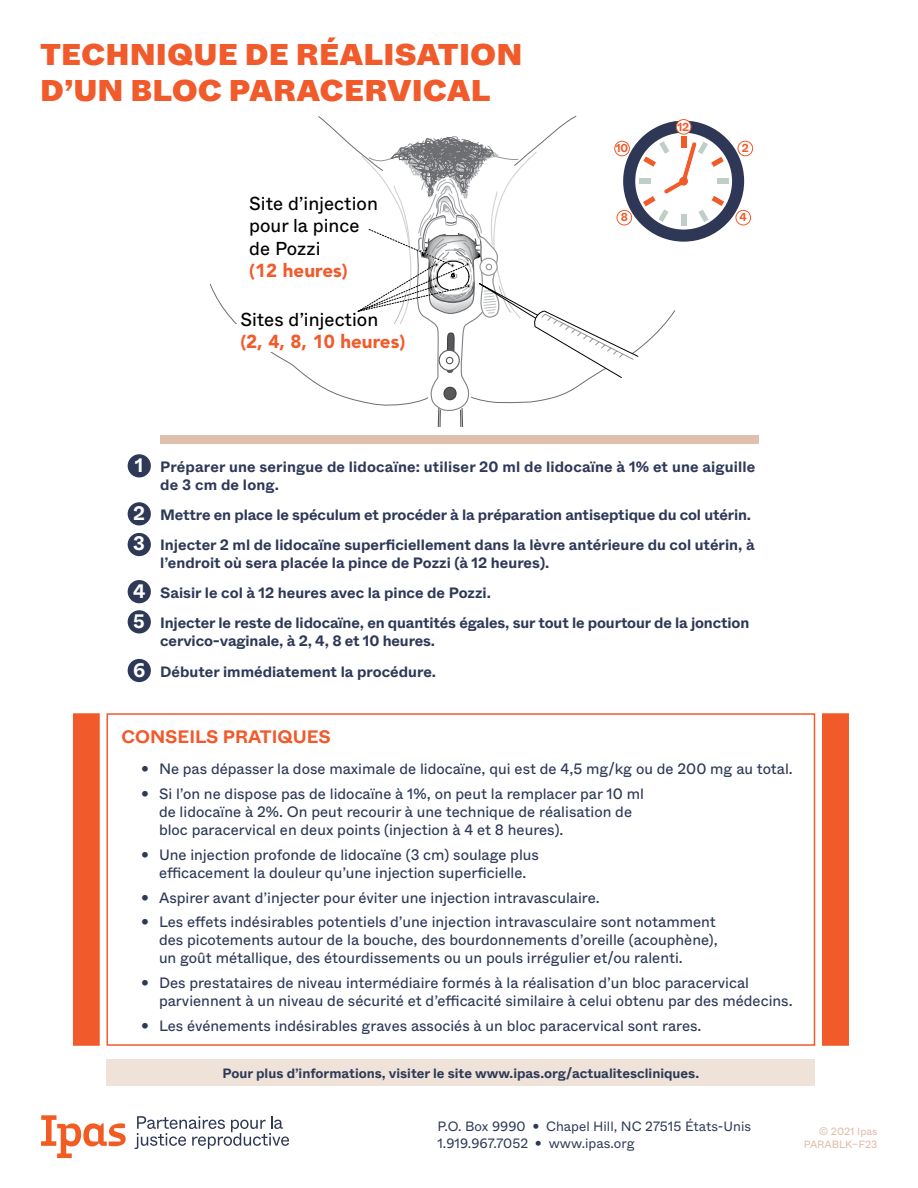
<style>
.page{position:relative;width:918px;height:1188px;background:#fff}
.page>*{position:absolute;margin:0;border:0;box-sizing:border-box;transform-origin:0 0}
.Title_2023{font:900 30px/36px "ABC Whyte";letter-spacing:.025em;color:#f15a2a}
.t1{font:18.75px/22.5px "ABC Whyte";color:#000}
.tips_header{font:700 18px "ABC Whyte";color:#f15a2a}
.tips_2023{font:15px/18px "ABC Whyte";color:#2e3957}
.numbered_steps_2023{font:700 15px/18px "ABC Whyte";color:#2e3957}
.more_info{font:700 13.5px "ABC Whyte";color:#2e3957}
.ipas_info_2023{font:13.5px "ABC Whyte";color:#2e3957}
.t2{font:700 11.55px "ABC Whyte";color:#f15a29}
.cat__2023{font:10.5px "ABC Whyte";color:#dfc0ac}
.s1{font-family:"Avenir LT Std";font-weight:900;color:#f15b2b}
.s2{font-size:19.5px;color:#fff}
</style>
<div class="page">
<div style="left:128px;top:659px;width:23px;height:23px;background:#2e3957;border-radius:50%"></div>
<div style="left:128px;top:610px;width:23px;height:23px;background:#2e3957;border-radius:50%"></div>
<div style="left:128px;top:580px;width:23px;height:23px;background:#2e3957;border-radius:50%"></div>
<div style="left:128px;top:533px;width:23px;height:23px;background:#2e3957;border-radius:50%"></div>
<div style="left:128px;top:502px;width:23px;height:23px;background:#2e3957;border-radius:50%"></div>
<div style="left:128px;top:454px;width:23px;height:23px;background:#2e3957;border-radius:50%"></div>
<div style="left:160px;top:435px;width:598px;height:9px;background:#dfc0ac"></div>
<div style="left:738px;top:141px;width:15px;height:15px;border:1px solid #f15a29;border-radius:50%"></div>
<div style="left:735px;top:210px;width:16px;height:15px;border:1px solid #f15a29;border-radius:50%"></div>
<svg style="left:317px;top:115px;width:427px;height:312px"></svg>
<div style="left:679px;top:177px;width:9px;height:9px;background:#f15a29;border-radius:50%"></div>
<svg style="left:41px;top:1115px;width:85px;height:43px"></svg>
<svg style="left:135px;top:1116px;width:154px;height:33px"></svg>
<div style="left:106px;top:713px;width:709px;height:333px;border:2px solid #f15a2a"></div>
<div style="left:73px;top:713px;width:27px;height:333px;background:#f15a2a;border:2px solid #f15a2a"></div>
<div style="left:822px;top:713px;width:27px;height:333px;background:#f15a2a"></div>
<div style="left:106px;top:1059px;width:709px;height:27px;background:#efe2d8"></div>
<p class="Title_2023" style="left:40px;top:37px;width:483px">TECHNIQUE DE RÉALISATION<br>D’UN BLOC PARACERVICAL</p>
<p class="t1" style="left:249px;top:192px;width:130px">Site d’injection pour la pince de Pozzi<br><span class="s1">(12 heures)</span></p>
<p class="t1" style="left:240px;top:308px;width:166px">Sites d’injection <span class="s1">(2, 4, 8, 10 heures)</span></p>
<p class="t2" style="left:616px;top:141px;width:14px">10</p>
<p class="t2" style="left:677px;top:119px;width:13px">12</p>
<p class="t2" style="left:742px;top:141px;width:9px">2</p>
<p class="t2" style="left:621px;top:210px;width:9px">8</p>
<p class="t2" style="left:740px;top:210px;width:9px">4</p>
<p class="numbered_steps_2023" style="left:160px;top:458px;width:597px;text-indent:-25px"><span class="s2">1</span> Préparer une seringue de lidocaïne: utiliser 20 ml de lidocaïne à 1% et une aiguille de 3 cm de long.</p>
<p class="numbered_steps_2023" style="left:133px;top:506px;width:619px"><span class="s2">2</span> Mettre en place le spéculum et procéder à la préparation antiseptique du col utérin.</p>
<p class="numbered_steps_2023" style="left:160px;top:536px;width:596px;text-indent:-27px"><span class="s2">3</span> Injecter 2 ml de lidocaïne superficiellement dans la lèvre antérieure du col utérin, à l’endroit où sera placée la pince de Pozzi (à 12 heures).</p>
<p class="numbered_steps_2023" style="left:133px;top:584px;width:359px"><span class="s2">4</span> Saisir le col à 12 heures avec la pince de Pozzi.</p>
<p class="numbered_steps_2023" style="left:160px;top:614px;width:591px;text-indent:-27px"><span class="s2">5</span> Injecter le reste de lidocaïne, en quantités égales, sur tout le pourtour de la jonction cervico-vaginale, à 2, 4, 8 et 10 heures.</p>
<p class="numbered_steps_2023" style="left:133px;top:663px;width:304px"><span class="s2">6</span> Débuter immédiatement la procédure.</p>
<p class="tips_header" style="left:122px;top:725px;width:211px">CONSEILS PRATIQUES</p>
<p class="tips_2023" style="left:141px;top:760px;width:653px">• Ne pas dépasser la dose maximale de lidocaïne, qui est de 4,5 mg/kg ou de 200 mg au total.</p>
<p class="tips_2023" style="left:159px;top:785px;width:486px;text-indent:-18px">• Si l’on ne dispose pas de lidocaïne à 1%, on peut la remplacer par 10 ml de lidocaïne à 2%. On peut recourir à une technique de réalisation de bloc paracervical en deux points (injection à 4 et 8 heures).</p>
<p class="tips_2023" style="left:141px;top:846px;width:400px;text-align:center">• Une injection profonde de lidocaïne (3 cm) soulage plus efficacement la douleur qu’une injection superficielle.</p>
<p class="tips_2023" style="left:141px;top:888px;width:460px">• Aspirer avant d’injecter pour éviter une injection intravasculaire.</p>
<p class="tips_2023" style="left:159px;top:913px;width:560px;text-indent:-18px">• Les effets indésirables potentiels d’une injection intravasculaire sont notamment des picotements autour de la bouche, des bourdonnements d’oreille (acouphène), un goût métallique, des étourdissements ou un pouls irrégulier et/ou ralenti.</p>
<p class="tips_2023" style="left:159px;top:974px;width:635px;text-indent:-18px">• Des prestataires de niveau intermédiaire formés à la réalisation d’un bloc paracervical parviennent à un niveau de sécurité et d’efficacité similaire à celui obtenu par des médecins.</p>
<p class="tips_2023" style="left:141px;top:1017px;width:562px">• Les événements indésirables graves associés à un bloc paracervical sont rares.</p>
<p class="more_info" style="left:223px;top:1065px;width:478px">Pour plus d’informations, visiter le site www.ipas.org/actualitescliniques.</p>
<p class="ipas_info_2023" style="left:437px;top:1118px;width:315px">P.O. Box 9990 • Chapel Hill, NC 27515 États-Unis</p>
<p class="ipas_info_2023" style="left:437px;top:1134px;width:199px">1.919.967.7052 • www.ipas.org</p>
<p class="cat__2023" style="left:819px;top:1124px;width:60px">© 2021 Ipas</p>
<p class="cat__2023" style="left:804px;top:1137px;width:75px">PARABLK–F23</p>
</div>
